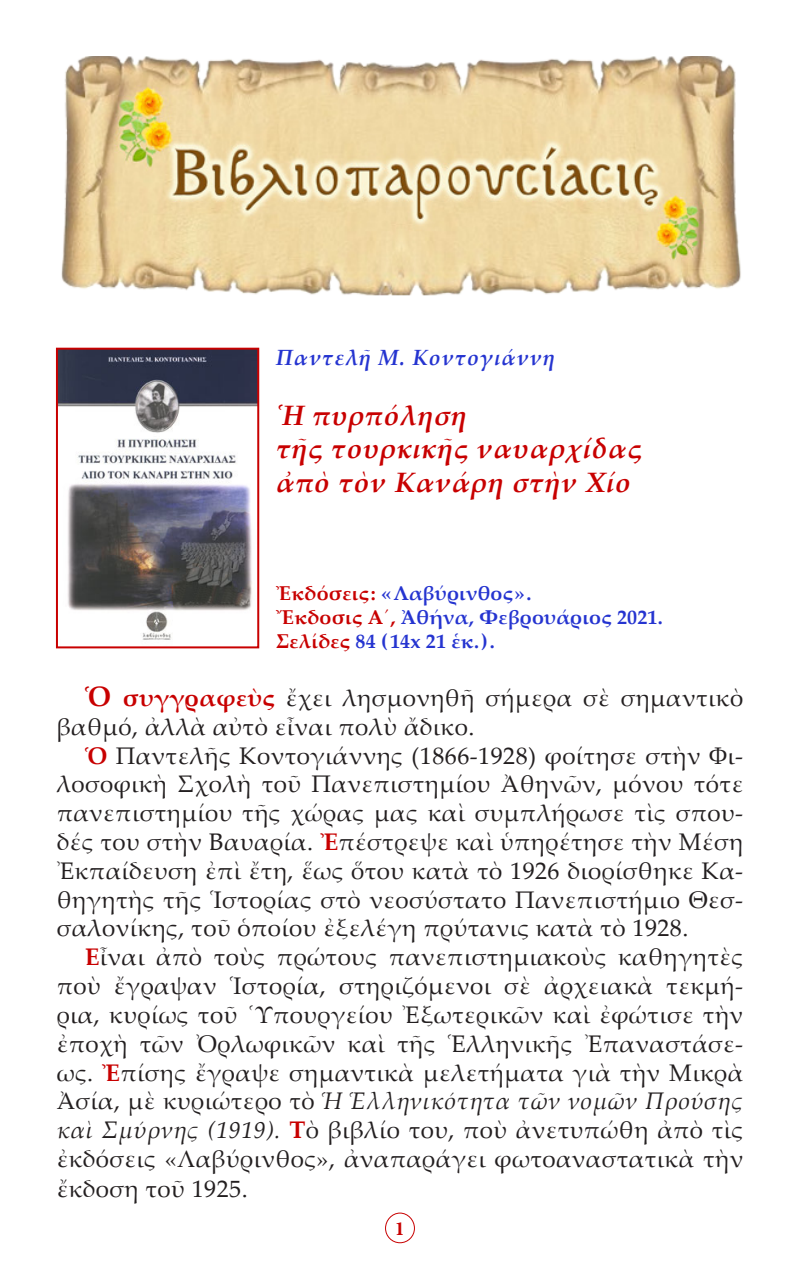
<style>
.page{position:relative;width:800px;height:1270px;background:#fff}
.page>*{position:absolute;margin:0;border:0;box-sizing:border-box;transform-origin:0 0}
.t1{font:italic 700 28px "Palatino Linotype";letter-spacing:.03em;color:#c80000}
.t2{font:24px/29px "Palatino Linotype";letter-spacing:.02em;color:#231f20;text-align:justify}
.t3{font:italic 700 22px "Palatino Linotype";letter-spacing:.05em;color:#2534d0}
.t4{font:700 20px "Palatino Linotype";letter-spacing:.01em;color:#2534d0}
.t5{font:700 20px "Minion Pro";color:#c80000}
.s1{font-style:normal}
.s2{color:#c80000}
.s3{font-weight:700;font-size:28px;color:#c80000}
.s4{font-weight:700;color:#c80000}
.s5{font-style:italic}
</style>
<div class="page">
<div style="left:385px;top:1213px;width:30px;height:30px;border:1px solid #c80000;border-radius:50%"></div>
<img style="left:61px;top:57px;width:680px;height:239px">
<img style="left:59px;top:351px;width:197px;height:289px">
<div style="left:56px;top:348px;width:203px;height:300px;border:2px solid #c80000"></div>
<p class="t3" style="left:276px;top:342px;width:280px">Παντελῆ Μ. Κοντογιάννη</p>
<p class="t1" style="left:276px;top:395px;width:192px"><span class="s1">῾</span>Η πυρπόληση</p>
<p class="t1" style="left:276px;top:429px;width:367px">τῆς τουρκικῆς ναυαρχίδας</p>
<p class="t1" style="left:276px;top:463px;width:356px">ἀπὸ τὸν Κανάρη στὴν Χίο</p>
<p class="t4" style="left:276px;top:579px;width:257px"><span class="s2">Ἐκδόσεις:</span> «Λαβύρινθος».</p>
<p class="t4" style="left:276px;top:603px;width:388px"><span class="s2">Ἔκδοσις Α´,</span> Ἀθήνα, Φεβρουάριος 2021.</p>
<p class="t4" style="left:276px;top:627px;width:220px"><span class="s2">Σελίδες</span> 84 (14x 21 ἑκ.).</p>
<p class="t2" style="left:57px;top:683px;width:688px;text-indent:28px"><span class="s3">Ὁ</span> <span class="s4">συγγραφεὺς</span> ἔχει λησμονηθῆ σήμερα σὲ σημαντικὸ βαθμό, ἀλλὰ αὐτὸ εἶναι πολὺ ἄδικο.</p>
<p class="t2" style="left:57px;top:740px;width:688px;text-indent:28px"><span class="s4">Ὁ</span> Παντελῆς Κοντογιάννης (1866-1928) φοίτησε στὴν Φι&shy;λοσοφικὴ Σχολὴ τοῦ Πανεπιστημίου Ἀθηνῶν, μόνου τότε πανεπιστημίου τῆς χώρας μας καὶ συμπλήρωσε τὶς σπου&shy;δές του στὴν Βαυαρία. <span class="s4">Ἐ</span>πέστρεψε καὶ ὑπηρέτησε τὴν Μέση Ἐκπαίδευση ἐπὶ ἔτη, ἕως ὅτου κατὰ τὸ 1926 διορίσθηκε Κα&shy;θηγητὴς τῆς Ἱστορίας στὸ νεοσύστατο Πανεπιστήμιο Θεσ&shy;σαλονίκης, τοῦ ὁποίου ἐξελέγη πρύτανις κατὰ τὸ 1928.</p>
<p class="t2" style="left:57px;top:942px;width:688px;text-indent:28px"><span class="s4">Ε</span>ἶναι ἀπὸ τοὺς πρώτους πανεπιστημιακοὺς καθηγητὲς ποὺ ἔγραψαν Ἱστορία, στηριζόμενοι σὲ ἀρχειακὰ τεκμή&shy;ρια, κυρίως τοῦ ῾Υπουργείου Ἐξωτερικῶν καὶ ἐφώτισε τὴν ἐποχὴ τῶν Ὀρλωφικῶν καὶ τῆς Ἑλληνικῆς Ἐπαναστάσε&shy;ως. <span class="s4">Ἐ</span>πίσης ἔγραψε σημαντικὰ μελετήματα γιὰ τὴν Μικρὰ Ἀσία, μὲ κυριώτερο τὸ <span class="s5">Ἡ Ἑλληνικότητα τῶν νομῶν Προύσης καὶ Σμύρνης (1919).</span> <span class="s4">Τ</span>ὸ βιβλίο του, ποὺ ἀνετυπώθη ἀπὸ τὶς ἐκδόσεις «Λαβύρινθος», ἀναπαράγει φωτοαναστατικὰ τὴν ἔκδοση τοῦ 1925.</p>
<p class="t5" style="left:395px;top:1214px;width:11px">1</p>
</div>
